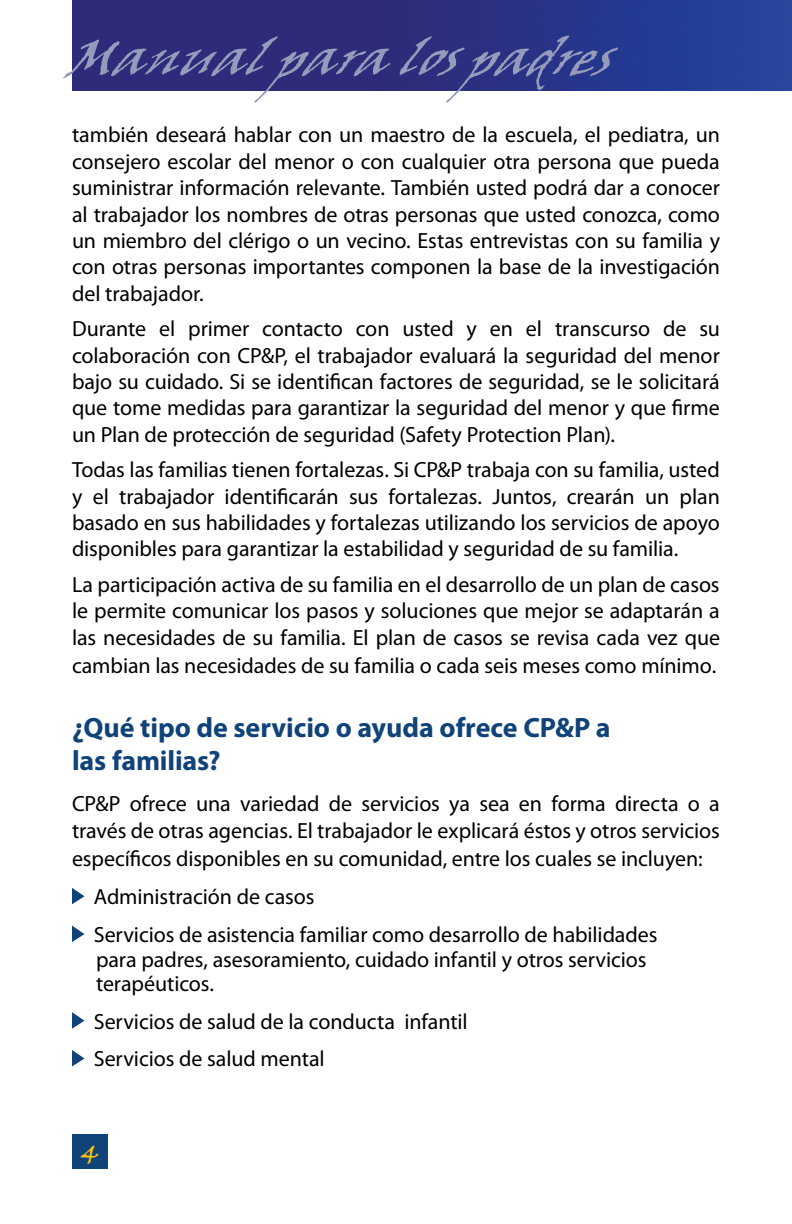
<style>
.page{position:relative;width:792px;height:1224px;background:#fff}
.page>*{position:absolute;margin:0;border:0;box-sizing:border-box;transform-origin:0 0}
.t1{font:italic 50.4px "Viner Hand ITC";color:#959bbb}
.t2{font:700 28px/33.6px "Myriad Pro";letter-spacing:-.005em;color:#11437b}
.t3{font:28px "Viner Hand ITC";color:#ffc40c}
.t4{font:22px/26.4px "Myriad Pro";letter-spacing:-.005em;color:#000;text-align:justify}
</style>
<div class="page">
<img style="left:72px;top:0;width:720px;height:91px">
<div style="left:72px;top:1135px;width:36px;height:34px;background:#11437b"></div>
<svg style="left:72px;top:888px;width:12px;height:16px"></svg>
<svg style="left:72px;top:926px;width:12px;height:16px"></svg>
<svg style="left:72px;top:1012px;width:12px;height:17px"></svg>
<svg style="left:72px;top:1050px;width:12px;height:16px"></svg>
<h1 class="t1" style="left:65px;top:26px;width:588px">Manualparalospadres</h1>
<p class="t4" style="left:72px;top:122px;width:650px">también deseará hablar con un maestro de la escuela, el pediatra, un consejero escolar del menor o con cualquier otra persona que pueda suministrar información relevante. También usted podrá dar a conocer al trabajador los nombres de otras personas que usted conozca, como un miembro del clérigo o un vecino. Estas entrevistas con su familia y con otras personas importantes componen la base de la investigación del trabajador.</p>
<p class="t4" style="left:72px;top:315px;width:650px">Durante el primer contacto con usted y en el transcurso de su colaboración con CP&amp;P, el trabajador evaluará la seguridad del menor bajo su cuidado. Si se identifican factores de seguridad, se le solicitará que tome medidas para garantizar la seguridad del menor y que firme un Plan de protección de seguridad (Safety Protection Plan).</p>
<p class="t4" style="left:72px;top:456px;width:649px">Todas las familias tienen fortalezas. Si CP&amp;P trabaja con su familia, usted y el trabajador identificarán sus fortalezas. Juntos, crearán un plan basado en sus habilidades y fortalezas utilizando los servicios de apoyo disponibles para garantizar la estabilidad y seguridad de su familia.</p>
<p class="t4" style="left:72px;top:571px;width:650px">La participación activa de su familia en el desarrollo de un plan de casos le permite comunicar los pasos y soluciones que mejor se adaptarán a las necesidades de su familia. El plan de casos se revisa cada vez que</p>
<p class="t4" style="left:72px;top:653px;width:646px">cambian las necesidades de su familia o cada seis meses como mínimo.</p>
<p class="t2" style="left:72px;top:710px;width:540px">¿Qué tipo de servicio o ayuda ofrece CP&amp;P a las familias?</p>
<p class="t4" style="left:72px;top:790px;width:649px">CP&amp;P ofrece una variedad de servicios ya sea en forma directa o a través de otras agencias. El trabajador le explicará éstos y otros servicios</p>
<p class="t4" style="left:94px;top:840px;width:610px;line-height:37.8px;text-align:left;text-indent:-22px">específicos disponibles en su comunidad, entre los cuales se incluyen:<br>Administración de casos<br>Servicios de asistencia familiar como desarrollo de habilidades</p>
<p class="t4" style="left:96px;top:947px;width:552px;line-height:24px">para padres, asesoramiento, cuidado infantil y otros servicios terapéuticos.</p>
<p class="t4" style="left:94px;top:1002px;width:375px;line-height:37.8px">Servicios de salud de la conducta infantil<br>Servicios de salud mental</p>
<p class="t3" style="left:81px;top:1137px;width:19px">4</p>
</div>
